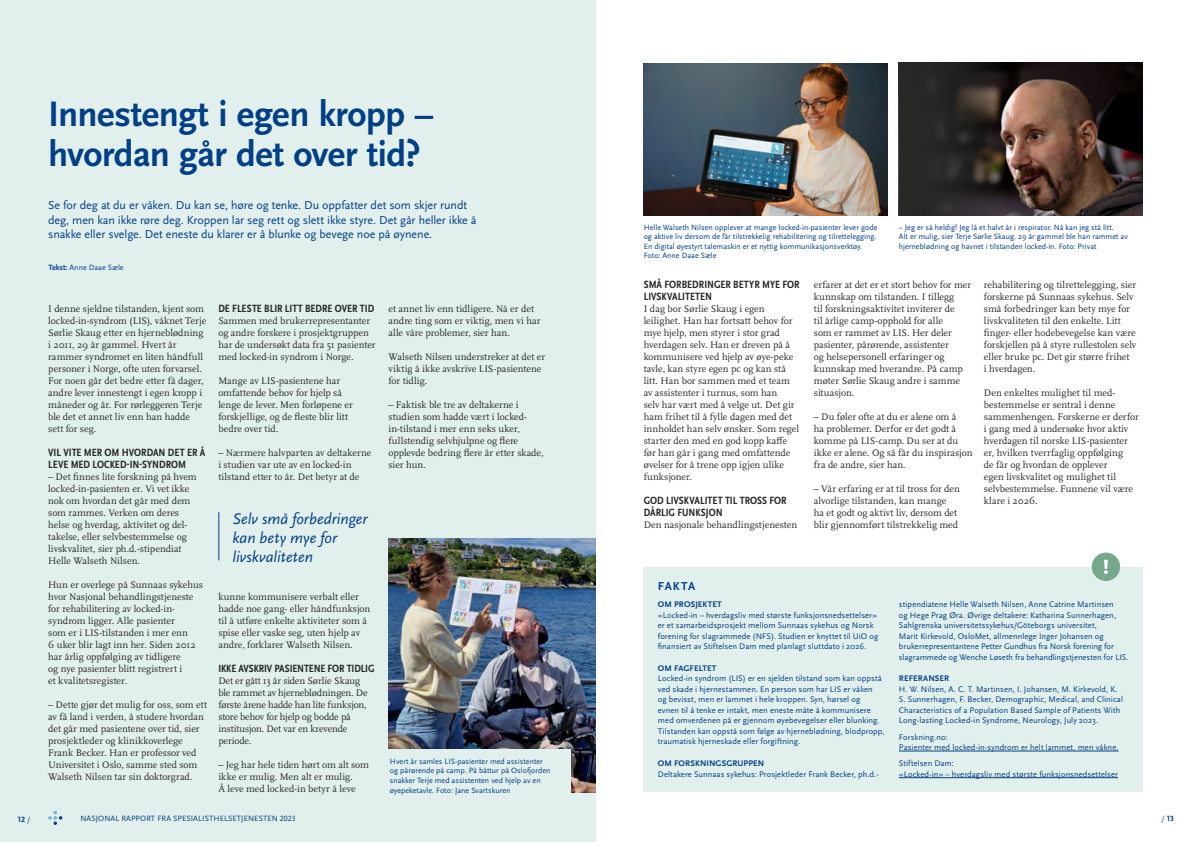
<style>
.page{position:relative;width:1191px;height:842px;background:#fff}
.page>*{position:absolute;margin:0;border:0;box-sizing:border-box;transform-origin:0 0}
.t1{font:700 37px/40px "Scala Sans Pro";letter-spacing:-.015em;color:#033f85}
.t2{font:italic 16px/19px "Scala Sans Pro";color:#033f85}
.t3{font:12px/14.4px "Scala Sans Pro";letter-spacing:-.005em;color:#033f85}
.t4{font:700 12px "Scala Sans Pro";letter-spacing:.07em;color:#033f85}
.t5{font:700 condensed 11px/12px "Scala Sans Pro";color:#282827}
.t6{font:10px/12px "Scala Pro";color:#282827}
.t7{font:8.5px/10.5px "Scala Sans Pro";letter-spacing:.005em;color:#033f85}
.t8{font:700 8.5px "Scala Sans Pro";letter-spacing:.01em;color:#033f85}
.t9{font:8px/9.6px "Scala Sans Pro";color:#033f85}
.t10{font:700 8px "Scala Sans Pro";color:#033f85}
.s1{font-weight:700}
.s2{font-weight:400}
</style>
<div class="page">
<div style="left:0;top:0;width:595px;height:842px;background:#e1f0ec"></div>
<img style="left:898px;top:62px;width:244px;height:154px">
<img style="left:643px;top:63px;width:244px;height:153px">
<img style="left:388px;top:538px;width:207px;height:254px">
<svg style="left:899px;top:62px;width:109px;height:154px;background:#2c2826"></svg>
<div style="left:381px;top:749px;width:190px;height:52px;background:#e1f0ec"></div>
<svg style="left:48px;top:811px;width:14px;height:14px"></svg>
<hr style="left:218px;top:512px;width:1px;height:48px;background:#033f85">
<div style="left:643px;top:567px;width:499px;height:224px;background:#e1f0ec"></div>
<hr style="left:899px;top:751px;width:219px;height:1px;background:#033f85">
<hr style="left:899px;top:777px;width:219px;height:1px;background:#033f85">
<div style="left:1091px;top:553px;width:29px;height:28px;background:#77a88c;border-radius:50%"></div>
<svg style="left:1104px;top:560px;width:4px;height:14px"></svg>
<h1 class="t1" style="left:48px;top:95px;width:386px">Innestengt i egen kropp – hvordan går det over tid?</h1>
<p class="t3" style="left:48px;top:198px;width:430px">Se for deg at du er våken. Du kan se, høre og tenke. Du oppfatter det som skjer rundt deg, men kan ikke røre deg. Kroppen lar seg rett og slett ikke styre. Det går heller ikke å snakke eller svelge. Det eneste du klarer er å blunke og bevege noe på øynene.</p>
<p class="t9" style="left:49px;top:263px;width:77px"><span class="s1">Tekst:</span> Anne Daae Sæle</p>
<p class="t5" style="left:218px;top:303px;width:157px">DE FLESTE BLIR LITT BEDRE OVER TID</p>
<p class="t6" style="left:218px;top:315px;width:159px">Sammen med brukerrepresentanter og andre forskere i prosjektgruppen har de undersøkt data fra 51 pasienter med locked-in syndrom i Norge.</p>
<p class="t6" style="left:218px;top:375px;width:136px">Mange av LIS-pasientene har omfattende behov for hjelp så lenge de lever. Men forløpene er forskjellige, og de fleste blir litt bedre over tid.</p>
<p class="t6" style="left:218px;top:447px;width:155px">– Nærmere halvparten av deltakerne i studien var ute av en locked-in tilstand etter to år. Det betyr at de</p>
<p class="t6" style="left:388px;top:303px;width:154px">et annet liv enn tidligere. Nå er det andre ting som er viktig, men vi har alle våre problemer, sier han.</p>
<p class="t6" style="left:388px;top:351px;width:158px">Walseth Nilsen understreker at det er viktig å ikke avskrive LIS-pasientene for tidlig.</p>
<p class="t6" style="left:388px;top:399px;width:157px">– Faktisk ble tre av deltakerne i studien som hadde vært i locked&shy;in-tilstand i mer enn seks uker, fullstendig selvhjulpne og flere opplevde bedring flere år etter skade, sier hun.</p>
<p class="t6" style="left:48px;top:303px;width:160px">I denne sjeldne tilstanden, kjent som locked-in-syndrom (LIS), våknet Terje Sørlie Skaug etter en hjerneblødning i 2011, 29 år gammel. Hvert år rammer syndromet en liten håndfull personer i Norge, ofte uten forvarsel.<br>For noen går det bedre etter få dager, andre lever innestengt i egen kropp i måneder og år. For rørleggeren Terje ble det et annet liv enn han hadde sett for seg.</p>
<p class="t5" style="left:48px;top:447px;width:158px">VIL VITE MER OM HVORDAN DET ER Å<br>LEVE MED LOCKED-IN-SYNDROM</p>
<p class="t6" style="left:48px;top:471px;width:150px">– Det finnes lite forskning på hvem locked-in-pasienten er. Vi vet ikke nok om hvordan det går med dem som rammes. Verken om deres helse og hverdag, aktivitet og del&shy;takelse, eller selvbestemmelse og livskvalitet, sier ph.d.-stipendiat<br>Helle Walseth Nilsen.</p>
<p class="t6" style="left:48px;top:579px;width:156px">Hun er overlege på Sunnaas sykehus hvor Nasjonal behandlingstjeneste for rehabilitering av locked-in&shy;syndrom ligger. Alle pasienter<br>som er i LIS-tilstanden i mer enn<br>6 uker blir lagt inn her. Siden 2012 har årlig oppfølging av tidligere<br>og nye pasienter blitt registrert i<br>et kvalitetsregister.</p>
<p class="t6" style="left:48px;top:699px;width:160px">– Dette gjør det mulig for oss, som ett av få land i verden, å studere hvordan det går med pasientene over tid, sier prosjektleder og klinikkoverlege Frank Becker. Han er professor ved Universitet i Oslo, samme sted som Walseth Nilsen tar sin doktorgrad.</p>
<h2 class="t2" style="left:232px;top:509px;width:137px">Selv små forbedringer kan bety mye for livskvaliteten</h2>
<p class="t6" style="left:218px;top:591px;width:153px">kunne kommunisere verbalt eller hadde noe gang- eller håndfunksjon til å utføre enkelte aktiviteter som å spise eller vaske seg, uten hjelp av andre, forklarer Walseth Nilsen.</p>
<p class="t5" style="left:218px;top:663px;width:158px">IKKE AVSKRIV PASIENTENE FOR TIDLIG</p>
<p class="t6" style="left:218px;top:675px;width:151px">Det er gått 13 år siden Sørlie Skaug ble rammet av hjerneblødningen. De første årene hadde han lite funksjon, store behov for hjelp og bodde på institusjon. Det var en krevende periode.</p>
<p class="t6" style="left:218px;top:759px;width:152px">– Jeg har hele tiden hørt om alt som ikke er mulig. Men alt er mulig.<br>Å leve med locked-in betyr å leve</p>
<p class="t9" style="left:390px;top:756px;width:162px">Hvert år samles LIS-pasienter med assistenter og pårørende på camp. På båttur på Oslofjorden snakker Terje med assistenten ved hjelp av en øyepeketavle. Foto: Jane Svartskuren</p>
<p class="t9" style="left:643px;top:222px;width:235px">Helle Walseth Nilsen opplever at mange locked-in-pasienter lever gode og aktive liv dersom de får tilstrekkelig rehabilitering og tilrettelegging.<br>En digital øyestyrt talemaskin er et nyttig kommunikasjonsverktøy.<br>Foto: Anne Daae Sæle</p>
<p class="t9" style="left:899px;top:222px;width:231px">– Jeg er så heldig! Jeg lå et halvt år i respirator. Nå kan jeg stå litt.<br>Alt er mulig, sier Terje Sørlie Skaug. 29 år gammel ble han rammet av hjerneblødning og havnet i tilstanden locked-in. Foto: Privat</p>
<p class="t5" style="left:644px;top:279px;width:157px">SMÅ FORBEDRINGER BETYR MYE FOR<br>LIVSKVALITETEN</p>
<p class="t6" style="left:643px;top:303px;width:157px">I dag bor Sørlie Skaug i egen leilighet. Han har fortsatt behov for mye hjelp, men styrer i stor grad hverdagen selv. Han er dreven på å kommunisere ved hjelp av øye-peke tavle, kan styre egen pc og kan stå litt. Han bor sammen med et team av assistenter i turnus, som han<br>selv har vært med å velge ut. Det gir ham frihet til å fylle dagen med det innholdet han selv ønsker. Som regel starter den med en god kopp kaffe før han går i gang med omfattende øvelser for å trene opp igjen ulike funksjoner.</p>
<p class="t5" style="left:644px;top:495px;width:144px">GOD LIVSKVALITET TIL TROSS FOR<br>DÅRLIG FUNKSJON</p>
<p class="t6" style="left:643px;top:519px;width:155px">Den nasjonale behandlingstjenesten</p>
<p class="t6" style="left:814px;top:279px;width:159px">erfarer at det er et stort behov for mer kunnskap om tilstanden. I tillegg<br>til forskningsaktivitet inviterer de<br>til årlige camp-opphold for alle<br>som er rammet av LIS. Her deler pasienter, pårørende, assistenter<br>og helsepersonell erfaringer og kunnskap med hverandre. På camp møter Sørlie Skaug andre i samme situasjon.</p>
<p class="t6" style="left:814px;top:411px;width:160px">– Du føler ofte at du er alene om å<br>ha problemer. Derfor er det godt å komme på LIS-camp. Du ser at du ikke er alene. Og så får du inspirasjon fra de andre, sier han.</p>
<p class="t6" style="left:814px;top:483px;width:148px">– Vår erfaring er at til tross for den alvorlige tilstanden, kan mange<br>ha et godt og aktivt liv, dersom det blir gjennomført tilstrekkelig med</p>
<p class="t6" style="left:984px;top:279px;width:154px">rehabilitering og tilrettelegging, sier forskerne på Sunnaas sykehus. Selv små forbedringer kan bety mye for livskvaliteten til den enkelte. Litt finger- eller hodebevegelse kan være forskjellen på å styre rullestolen selv eller bruke pc. Det gir større frihet<br>i hverdagen.</p>
<p class="t6" style="left:984px;top:387px;width:156px">Den enkeltes mulighet til med&shy;bestemmelse er sentral i denne sammenhengen. Forskerne er derfor i gang med å undersøke hvor aktiv hverdagen til norske LIS-pasienter er, hvilken tverrfaglig oppfølging<br>de får og hvordan de opplever<br>egen livskvalitet og mulighet til selvbestemmelse. Funnene vil være klare i 2026.</p>
<p class="t4" style="left:658px;top:579px;width:39px">FAKTA</p>
<p class="t8" style="left:658px;top:599px;width:65px">OM PROSJEKTET</p>
<p class="t7" style="left:658px;top:609px;width:222px">«Locked-in – hverdagsliv med største funksjonsnedsettelser» er et samarbeidsprosjekt mellom Sunnaas sykehus og Norsk forening for slagrammede (NFS). Studien er knyttet til UiO og finansiert av Stiftelsen Dam med planlagt sluttdato i 2026.</p>
<p class="t8" style="left:658px;top:663px;width:60px">OM FAGFELTET</p>
<p class="t7" style="left:658px;top:673px;width:228px">Locked-in syndrom (LIS) er en sjelden tilstand som kan oppstå ved skade i hjernestammen. En person som har LIS er våken<br>og bevisst, men er lammet i hele kroppen. Syn, hørsel og<br>evnen til å tenke er intakt, men eneste måte å kommunisere med omverdenen på er gjennom øyebevegelser eller blunking.<br>Tilstanden kan oppstå som følge av hjerneblødning, blodpropp, traumatisk hjerneskade eller forgiftning.</p>
<p class="t8" style="left:658px;top:758px;width:108px">OM FORSKNINGSGRUPPEN</p>
<p class="t7" style="left:658px;top:769px;width:222px">Deltakere Sunnaas sykehus: Prosjektleder Frank Becker, ph.d.-</p>
<p class="t7" style="left:899px;top:599px;width:231px">stipendiatene Helle Walseth Nilsen, Anne Catrine Martinsen<br>og Hege Prag Øra. Øvrige deltakere: Katharina Sunnerhagen, Sahlgrenska universitetssykehus/Göteborgs universitet,<br>Marit Kirkevold, OsloMet, allmennlege Inger Johansen og brukerrepresentantene Petter Gundhus fra Norsk forening for slagrammede og Wenche Løseth fra behandlingstjenesten for LIS.</p>
<p class="t8" style="left:899px;top:674px;width:52px">REFERANSER</p>
<p class="t7" style="left:899px;top:684px;width:226px">H. W. Nilsen, A. C. T. Martinsen, I. Johansen, M. Kirkevold, K.<br>S. Sunnerhagen, F. Becker, Demographic, Medical, and Clinical Characteristics of a Population Based Sample of Patients With Long-lasting Locked-in Syndrome, Neurology, July 2023.</p>
<p class="t7" style="left:899px;top:731px;width:221px">Forskning.no:<br>Pasienter med locked-in-syndrom er helt lammet, men våkne.</p>
<p class="t7" style="left:899px;top:758px;width:221px">Stiftelsen Dam:<br>«Locked-in» – hverdagsliv med største funksjonsnedsettelser</p>
<p class="t10" style="left:18px;top:815px;width:14px">12 <span class="s2">/</span></p>
<p class="t9" style="left:80px;top:813px;width:217px">NASJONAL RAPPORT FRA SPESIALISTHELSETJENESTEN 2023</p>
<p class="t10" style="left:1161px;top:814px;width:14px"><span class="s2">/</span> 13</p>
</div>
